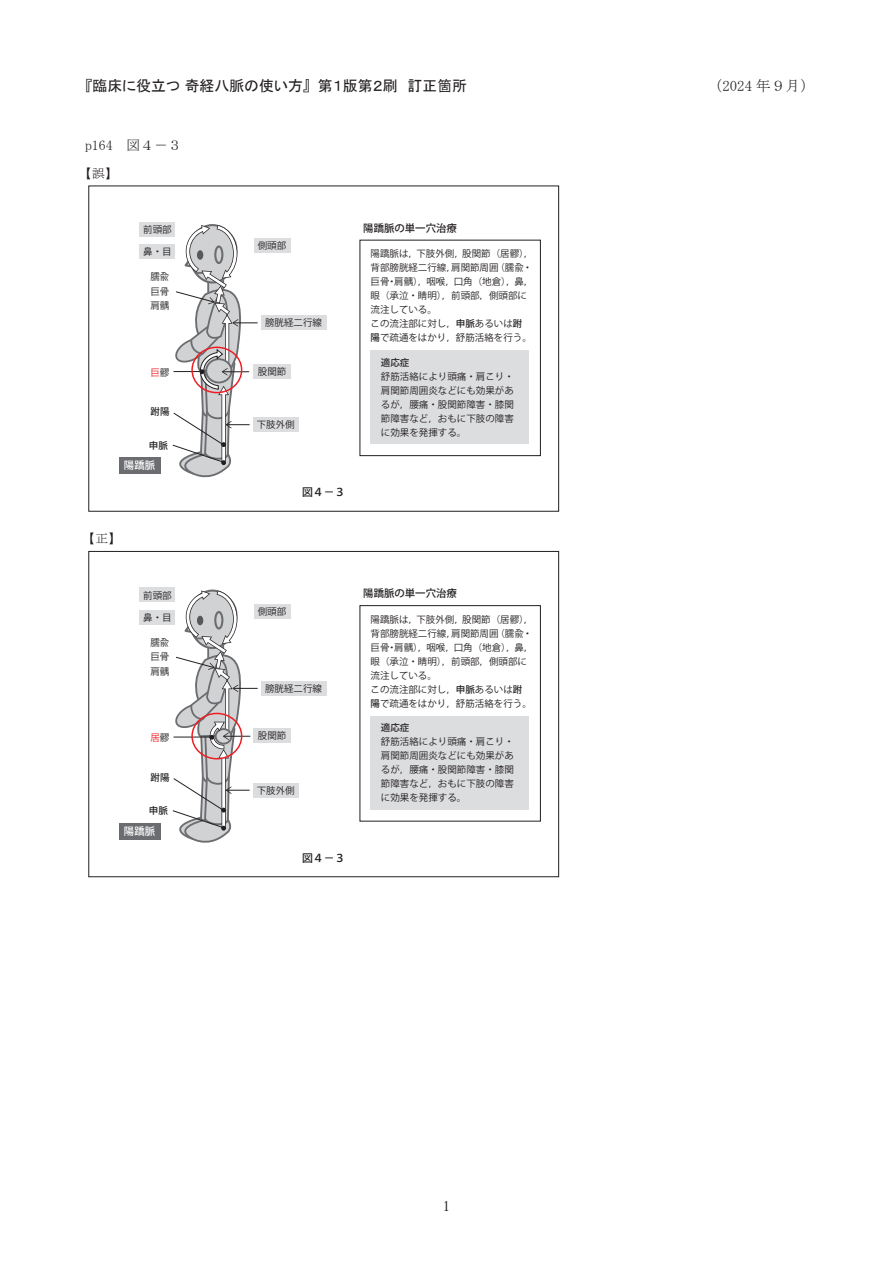
<style>
.page{position:relative;width:893px;height:1263px;background:#fff}
.page>*{position:absolute;margin:0;border:0;box-sizing:border-box;transform-origin:0 0}
.t1{font:14.85px "MS P Gothic";color:#231f20}
.t2{font:14.85px "MS Mincho";color:#231f20}
.t3{font:13.8px "MS Mincho";color:#231f20}
.t4{font:13.8px "Koz Min Pro";color:#231f20}
.t5{font:12.75px "MS Mincho";color:#231f20}
.t6{font:500 10.8px "Koz Go Pr 6 N";color:#231f20}
.t7{font:500 10.35px "Koz Go Pr 6 N";color:#231f20}
.t8{font:500 10.35px "Koz Go Pr 6 N";color:#fff}
.t9{font:9.45px/14px "Koz Go Pr 6 N";color:#231f20;text-align:justify}
.t10{font:500 9.45px "Koz Go Pr 6 N";color:#231f20}
.t11{font:9.45px "Koz Go Pr 6 N";color:#ee1d23}
.s1{color:#231f20}
.s2{font-weight:500}
</style>
<div class="page">
<div style="left:119px;top:457px;width:42px;height:17px;background:#6c6d70"></div>
<div style="left:139px;top:222px;width:36px;height:15px;background:#dcdddf"></div>
<div style="left:254px;top:239px;width:36px;height:14px;background:#dcdddf"></div>
<div style="left:253px;top:364px;width:37px;height:14px;background:#dcdddf"></div>
<div style="left:139px;top:244px;width:36px;height:15px;background:#dcdddf"></div>
<div style="left:261px;top:315px;width:65px;height:15px;background:#dcdddf"></div>
<div style="left:253px;top:417px;width:46px;height:15px;background:#dcdddf"></div>
<svg style="left:172px;top:224px;width:86px;height:254px"></svg>
<div style="left:360px;top:240px;width:181px;height:216px;border:1px solid #231f20"></div>
<div style="left:370px;top:351px;width:159px;height:93px;background:#dcdddf"></div>
<div style="left:119px;top:823px;width:42px;height:16px;background:#6c6d70"></div>
<div style="left:139px;top:588px;width:36px;height:14px;background:#dcdddf"></div>
<div style="left:254px;top:604px;width:36px;height:15px;background:#dcdddf"></div>
<div style="left:253px;top:728px;width:37px;height:15px;background:#dcdddf"></div>
<div style="left:139px;top:610px;width:36px;height:14px;background:#dcdddf"></div>
<div style="left:261px;top:681px;width:65px;height:14px;background:#dcdddf"></div>
<div style="left:89px;top:551px;width:470px;height:326px;border:1px solid #231f20"></div>
<div style="left:253px;top:783px;width:46px;height:14px;background:#dcdddf"></div>
<div style="left:360px;top:605px;width:181px;height:216px;border:1px solid #231f20"></div>
<div style="left:370px;top:716px;width:159px;height:94px;background:#dcdddf"></div>
<svg style="left:169px;top:589px;width:89px;height:254px"></svg>
<div style="left:191px;top:347px;width:51px;height:46px;border:1px solid #ee1d23;border-radius:50%"></div>
<div style="left:191px;top:713px;width:51px;height:46px;border:1px solid #ee1d23;border-radius:50%"></div>
<h1 class="t1" style="left:85px;top:78px;width:384px">『臨床に役立つ 奇経八脈の使い方』第１版第２刷　訂正箇所</h1>
<h1 class="t2" style="left:707px;top:78px;width:109px">（2024 年９月）</h1>
<h2 class="t3" style="left:85px;top:138px;width:98px">p164　図４－３</h2>
<h3 class="t5" style="left:79px;top:167px;width:40px">【誤】</h3>
<p class="t9" style="left:143px;top:223px;width:30px">前頭部</p>
<p class="t9" style="left:143px;top:245px;width:30px">鼻・目</p>
<p class="t9" style="left:150px;top:270px;width:20px;line-height:14.4px">臑兪巨骨肩髃</p>
<p class="t11" style="left:150px;top:367px;width:20px">巨<span class="s1">髎</span></p>
<p class="t10" style="left:151px;top:407px;width:20px">跗陽</p>
<p class="t10" style="left:149px;top:440px;width:20px">申脈</p>
<p class="t8" style="left:124px;top:460px;width:33px">陽蹻脈</p>
<h3 class="t5" style="left:83px;top:532px;width:40px">【正】</h3>
<p class="t9" style="left:143px;top:588px;width:30px">前頭部</p>
<p class="t9" style="left:143px;top:610px;width:30px">鼻・目</p>
<p class="t9" style="left:150px;top:635px;width:20px;line-height:14.4px">臑兪巨骨肩髃</p>
<p class="t11" style="left:150px;top:732px;width:20px">居<span class="s1">髎</span></p>
<p class="t10" style="left:151px;top:772px;width:20px">跗陽</p>
<p class="t10" style="left:149px;top:805px;width:20px">申脈</p>
<p class="t8" style="left:124px;top:825px;width:33px">陽蹻脈</p>
<p class="t9" style="left:258px;top:239px;width:30px">側頭部</p>
<p class="t9" style="left:265px;top:316px;width:58px">膀胱経二行線</p>
<p class="t9" style="left:258px;top:365px;width:30px">股関節</p>
<p class="t9" style="left:257px;top:418px;width:39px">下肢外側</p>
<p class="t6" style="left:302px;top:486px;width:45px">図４－３</p>
<p class="t7" style="left:363px;top:222px;width:95px">陽蹻脈の単一穴治療</p>
<p class="t9" style="left:371px;top:247px;width:164px;text-align:left">陽蹻脈は，下肢外側，股関節（居髎），背部膀胱経二行線，肩関節周囲（臑兪・巨骨・肩髃），咽喉，口角（地倉），鼻，眼（承泣・睛明），前頭部，側頭部に流注している。<br>この流注部に対し，<span class="s2">申脈</span>あるいは<span class="s2">跗陽</span>で疏通をはかり，舒筋活絡を行う。</p>
<p class="t10" style="left:381px;top:357px;width:30px">適応症</p>
<p class="t9" style="left:381px;top:369px;width:134px">舒筋活絡により頭痛・肩こり・肩関節周囲炎などにも効果があるが，腰痛・股関節障害・膝関節障害など，おもに下肢の障害に効果を発揮する。</p>
<p class="t9" style="left:258px;top:605px;width:30px">側頭部</p>
<p class="t9" style="left:265px;top:681px;width:58px">膀胱経二行線</p>
<p class="t9" style="left:258px;top:729px;width:30px">股関節</p>
<p class="t9" style="left:257px;top:783px;width:39px">下肢外側</p>
<p class="t6" style="left:302px;top:851px;width:45px">図４－３</p>
<p class="t7" style="left:363px;top:588px;width:95px">陽蹻脈の単一穴治療</p>
<p class="t9" style="left:371px;top:612px;width:164px;text-align:left">陽蹻脈は，下肢外側，股関節（居髎），背部膀胱経二行線，肩関節周囲（臑兪・巨骨・肩髃），咽喉，口角（地倉），鼻，眼（承泣・睛明），前頭部，側頭部に流注している。<br>この流注部に対し，<span class="s2">申脈</span>あるいは<span class="s2">跗陽</span>で疏通をはかり，舒筋活絡を行う。</p>
<p class="t10" style="left:381px;top:722px;width:30px">適応症</p>
<p class="t9" style="left:381px;top:735px;width:134px">舒筋活絡により頭痛・肩こり・肩関節周囲炎などにも効果があるが，腰痛・股関節障害・膝関節障害など，おもに下肢の障害に効果を発揮する。</p>
<h2 class="t4" style="left:442px;top:1196px;width:10px">1</h2>
</div>
